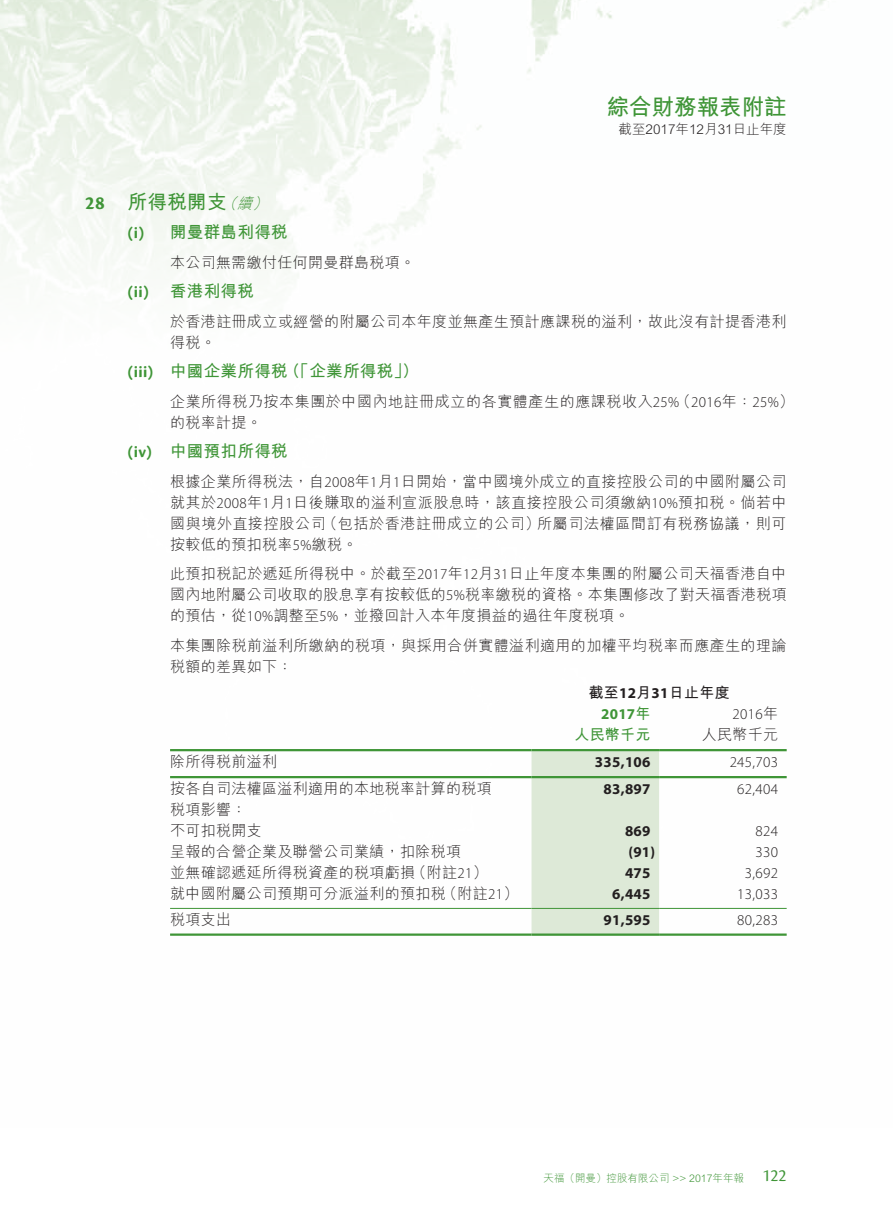
<style>
.page{position:relative;width:893px;height:1212px;background:#fff}
.page>*{position:absolute;margin:0;border:0;box-sizing:border-box;transform-origin:0 0}
.t1{font:700 22.5px "M Hei HK";color:#3f9537}
.t2{font:700 19.5px "M Hei HK";letter-spacing:.02em;color:#3f9537}
.t3{font:700 19.5px "Cronos Pro";color:#3f9537}
.t4{font:18px "Cronos Pro Disp";color:#3f9537}
.t5{font:700 16.5px "M Hei HK";letter-spacing:.02em;color:#3f9537}
.t6{font:700 16.5px "Cronos Pro";letter-spacing:.02em;color:#3f9537}
.t7{font:300 15px/21px "M Hei HK";letter-spacing:.03em;color:#231f20}
.t8{font:300 15px "Myriad Pro";letter-spacing:.02em;color:#231f20}
.t9{font:700 15px "Myriad Pro";letter-spacing:.02em;color:#231f20}
.t10{font:700 15px "M Hei HK";letter-spacing:.02em;color:#231f20}
.t11{font:700 15px "Myriad Pro";color:#3f9537}
.t12{font:700 15px "M Hei HK";letter-spacing:.02em;color:#3f9537}
.t13{font:italic 300 15px "M Hei HK";color:#3f9537}
.t14{font:300 13.5px "M Hei HK";color:#231f20}
.t15{font:300 10.5px "M Hei HK";color:#3f9537}
.s1{font-family:"M Hei HK"}
.s2{font-family:"Myriad Pro"}
</style>
<div class="page">
<img style="left:0;top:0;width:826px;height:908px">
<div style="left:531px;top:751px;width:128px;height:182px;background:#dde9d7"></div>
<hr style="left:170px;top:749px;width:361px;height:2px;background:#3f9537">
<hr style="left:531px;top:749px;width:128px;height:2px;background:#3f9537">
<hr style="left:659px;top:749px;width:128px;height:2px;background:#3f9537">
<hr style="left:170px;top:776px;width:361px;height:2px;background:#3f9537">
<hr style="left:531px;top:776px;width:128px;height:2px;background:#3f9537">
<hr style="left:659px;top:776px;width:128px;height:2px;background:#3f9537">
<hr style="left:170px;top:908px;width:361px;height:1px;background:#3f9537">
<hr style="left:531px;top:908px;width:128px;height:1px;background:#3f9537">
<hr style="left:659px;top:908px;width:128px;height:1px;background:#3f9537">
<hr style="left:170px;top:933px;width:361px;height:3px;background:#3f9537">
<hr style="left:531px;top:933px;width:128px;height:3px;background:#3f9537">
<hr style="left:659px;top:933px;width:128px;height:3px;background:#3f9537">
<h2 class="t3" style="left:85px;top:191px;width:21px">28</h2>
<h2 class="t2" style="left:128px;top:187px;width:101px">所得稅開支</h2>
<p class="t13" style="left:237px;top:193px;width:22px">續</p>
<p class="t13" style="left:222px;top:193px;width:22px">（</p>
<p class="t13" style="left:252px;top:193px;width:22px">(</p>
<p class="t6" style="left:128px;top:224px;width:18px">i( )</p>
<p class="t6" style="left:128px;top:283px;width:23px">(ii)</p>
<p class="t5" style="left:170px;top:220px;width:119px">開曼群島利得稅</p>
<p class="t7" style="left:170px;top:251px;width:246px">本公司無需繳付任何開曼群島稅項。</p>
<p class="t5" style="left:170px;top:279px;width:85px">香港利得稅</p>
<h1 class="t1" style="left:607px;top:90px;width:181px">綜合財務報表附註</h1>
<p class="t14" style="left:619px;top:119px;width:170px">截至2017年12月31日止年度</p>
<p class="t6" style="left:128px;top:363px;width:27px">(iii)</p>
<p class="t6" style="left:128px;top:443px;width:26px">(iv)</p>
<p class="t7" style="left:170px;top:310px;width:618px">於香港註冊成立或經營的附屬公司本年度並無產生預計應課稅的溢利，故此沒有計提香港利得稅。</p>
<p class="t5" style="left:284px;top:359px;width:136px">（「企業所得稅 (「</p>
<p class="t5" style="left:170px;top:359px;width:119px">中國企業所得稅</p>
<p class="t8" style="left:676px;top:394px;width:120px"><span class="s1">（</span>2016<span class="s1">年：</span>25%<span class="s1">(</span></p>
<p class="t7" style="left:170px;top:390px;width:511px">企業所得稅乃按本集團於中國內地註冊成立的各實體產生的應課稅收入<span class="s2">25%</span>的稅率計提。</p>
<p class="t5" style="left:170px;top:439px;width:119px">中國預扣所得稅</p>
<p class="t7" style="left:170px;top:470px;width:618px;text-align:right">根據企業所得稅法，自<span class="s2">2008</span>年月<span class="s2">1 1</span>日開始，當中國境外成立的直接控股公司的中國附屬公司就其於<span class="s2">2008</span>年月<span class="s2">1 1</span>日後賺取的溢利宣派股息時，該直接控股公司須繳納<span class="s2">10%</span>預扣稅。倘若中所屬司法權區間訂有稅務協議，則可</p>
<p class="t7" style="left:322px;top:512px;width:219px">（包括於香港註冊成立的公司）</p>
<p class="t7" style="left:170px;top:512px;width:189px">國與境外直接控股公司<br>按較低的預扣稅率<span class="s2">5%</span>繳稅。</p>
<p class="t7" style="left:170px;top:563px;width:618px;text-align:justify">此預扣稅記於遞延所得稅中。於截至<span class="s2">2017</span>年<span class="s2">12</span>月<span class="s2">31</span>日止年度本集團的附屬公司天福香港自中國內地附屬公司收取的股息享有按較低的<span class="s2">5%</span>稅率繳稅的資格。本集團修改了對天福香港稅項的預估，從<span class="s2">10%</span>調整至<span class="s2">5%</span>，並撥回計入本年度損益的過往年度稅項。</p>
<p class="t7" style="left:170px;top:634px;width:618px">本集團除稅前溢利所繳納的稅項，與採用合併實體溢利適用的加權平均稅率而應產生的理論稅額的差異如下：</p>
<p class="t10" style="left:588px;top:682px;width:143px">截至<span class="s2">12</span>月<span class="s2">31</span>日止年度</p>
<p class="t8" style="left:733px;top:706px;width:47px">2016<span class="s1">年</span></p>
<p class="t11" style="left:601px;top:704px;width:51px">2017<span class="s1">年</span></p>
<p class="t12" style="left:574px;top:724px;width:78px">人民幣千元</p>
<p class="t7" style="left:702px;top:724px;width:78px">人民幣千元</p>
<p class="t7" style="left:170px;top:751px;width:108px">除所得稅前溢利</p>
<p class="t9" style="left:595px;top:752px;width:57px">335,106</p>
<p class="t8" style="left:730px;top:754px;width:50px">245,703</p>
<p class="t7" style="left:170px;top:778px;width:323px">按各自司法權區溢利適用的本地稅率計算的稅項稅項影響：</p>
<p class="t9" style="left:604px;top:779px;width:49px">83,897</p>
<p class="t8" style="left:737px;top:781px;width:42px">62,404</p>
<p class="t7" style="left:170px;top:820px;width:93px">不可扣稅開支</p>
<p class="t9" style="left:625px;top:821px;width:27px">869</p>
<p class="t8" style="left:755px;top:823px;width:24px">824</p>
<p class="t7" style="left:170px;top:841px;width:292px">呈報的合營企業及聯營公司業績，扣除稅項</p>
<p class="t9" style="left:628px;top:842px;width:28px">)91(</p>
<p class="t8" style="left:755px;top:844px;width:24px">330</p>
<p class="t7" style="left:412px;top:862px;width:78px">（附註<span class="s2">21</span>(</p>
<p class="t7" style="left:170px;top:862px;width:246px">並無確認遞延所得稅資產的稅項虧損</p>
<p class="t9" style="left:625px;top:863px;width:27px">475</p>
<p class="t8" style="left:745px;top:865px;width:35px">3,692</p>
<p class="t7" style="left:442px;top:883px;width:78px">（附註<span class="s2">21</span>(</p>
<p class="t7" style="left:170px;top:883px;width:277px">就中國附屬公司預期可分派溢利的預扣稅</p>
<p class="t9" style="left:612px;top:884px;width:40px">6,445</p>
<p class="t8" style="left:737px;top:886px;width:42px">13,033</p>
<p class="t7" style="left:170px;top:908px;width:62px">稅項支出</p>
<p class="t9" style="left:604px;top:910px;width:49px">91,595</p>
<p class="t8" style="left:737px;top:911px;width:42px">80,283</p>
<p class="t15" style="left:544px;top:1171px;width:202px">天福（開曼）控股有限公司 &gt;&gt; 2017年年報</p>
<p class="t4" style="left:762px;top:1165px;width:26px">122</p>
</div>
